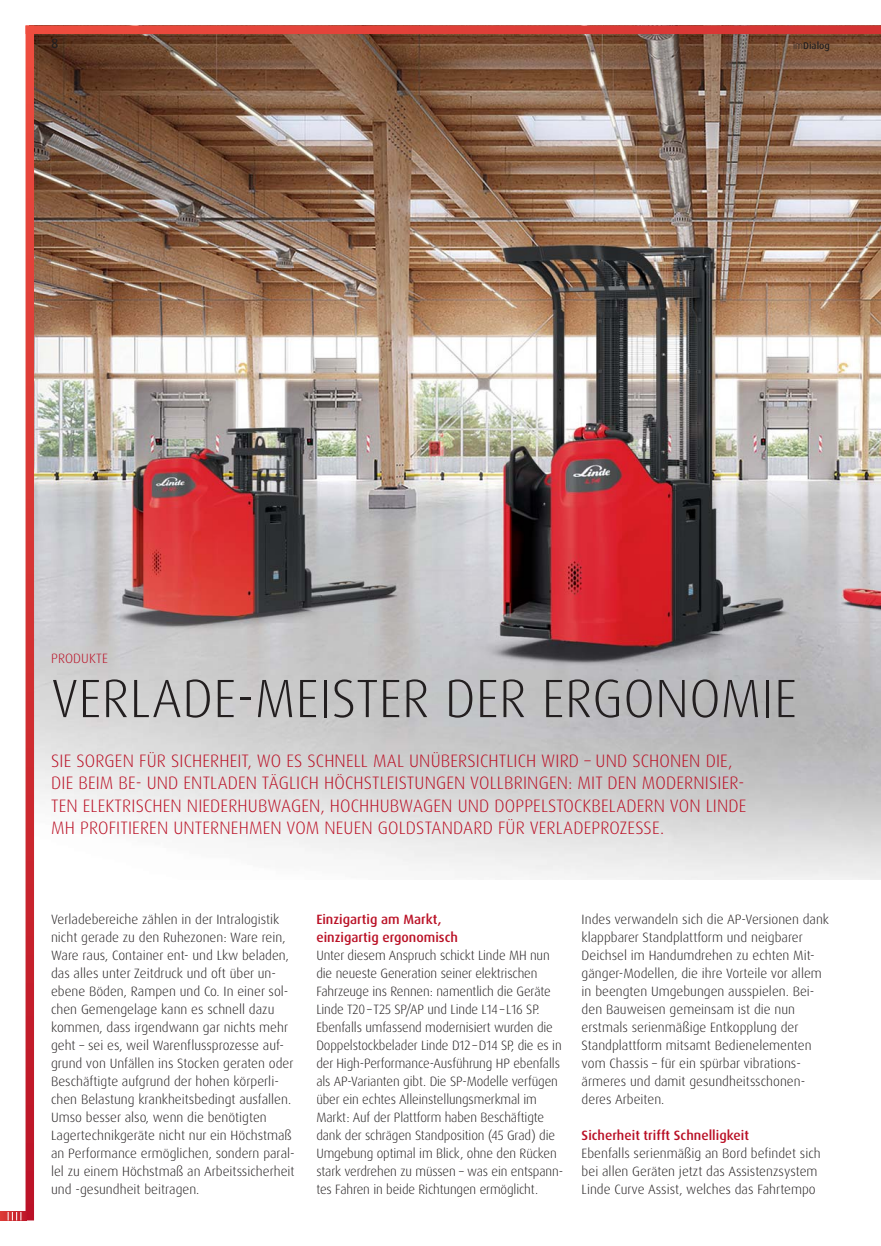
<style>
.page{position:relative;width:881px;height:1246px;background:#fff}
.page>*{position:absolute;margin:0;border:0;box-sizing:border-box;transform-origin:0 0}
.t1{font:300 54px "Dax Pro";letter-spacing:.01em;color:#231f20}
.t2{font:300 18px/22.5px "Dax Pro";letter-spacing:.01em;color:#ba1126}
.t3{font:300 13.5px/18px "Dax Pro";color:#231f20}
.t4{font:500 13.5px/18px "Dax Pro";color:#ba1126}
.t5{font:300 13.5px "Dax Pro";letter-spacing:.01em;color:#ba1126}
.t6{font:500 13.5px "Dax Pro";color:#231f20}
.t7{font:500 9.75px "Dax Pro";color:#231f20}
.s1{font-weight:300}
</style>
<div class="page">
<img style="left:34px;top:34px;width:846px;height:845px">
<svg style="left:34px;top:26px;width:846px;height:8px;background:#e03f38"></svg>
<svg style="left:26px;top:26px;width:8px;height:1194px;background:#d33032"></svg>
<svg style="left:0;top:1212px;width:27px;height:8px"></svg>
<svg style="left:8px;top:1212px;width:14px;height:8px"></svg>
<p class="t6" style="left:51px;top:38px;width:9px">8</p>
<p class="t7" style="left:792px;top:41px;width:38px"><span class="s1">im</span>Dialog</p>
<p class="t5" style="left:51px;top:652px;width:58px">PRODUKTE</p>
<h1 class="t1" style="left:51px;top:675px;width:746px">VERLADE-MEISTER DER ERGONOMIE</h1>
<p class="t2" style="left:51px;top:750px;width:696px">SIE SORGEN FÜR SICHERHEIT, WO ES SCHNELL MAL UNÜBERSICHTLICH WIRD – UND SCHONEN DIE, DIE BEIM BE- UND ENTLADEN TÄGLICH HÖCHSTLEISTUNGEN VOLLBRINGEN: MIT DEN MODERNISIER-TEN ELEKTRISCHEN NIEDERHUBWAGEN, HOCHHUBWAGEN UND DOPPELSTOCKBELADERN VON LINDE MH PROFITIEREN UNTERNEHMEN VOM NEUEN GOLDSTANDARD FÜR VERLADEPROZESSE.</p>
<p class="t3" style="left:51px;top:911px;width:245px">Verladebereiche zählen in der Intralogistik nicht gerade zu den Ruhezonen: Ware rein, Ware raus, Container ent- und Lkw beladen, das alles unter Zeitdruck und oft über un&shy;ebene Böden, Rampen und Co. In einer sol&shy;chen Gemengelage kann es schnell dazu kommen, dass irgendwann gar nichts mehr geht – sei es, weil Warenflussprozesse auf&shy;grund von Unfällen ins Stocken geraten oder Beschäftigte aufgrund der hohen körperli&shy;chen Belastung krankheitsbedingt ausfallen.<br>Umso besser also, wenn die benötigten Lagertechnikgeräte nicht nur ein Höchstmaß an Performance ermöglichen, sondern paral&shy;lel zu einem Höchstmaß an Arbeitssicherheit und -gesundheit beitragen.</p>
<p class="t4" style="left:316px;top:911px;width:143px">Einzigartig am Markt, einzigartig ergonomisch</p>
<p class="t3" style="left:316px;top:947px;width:248px">Unter diesem Anspruch schickt Linde MH nun die neueste Generation seiner elektrischen Fahrzeuge ins Rennen: namentlich die Geräte Linde T20–T25 SP/AP und Linde L14–L16 SP.<br>Ebenfalls umfassend modernisiert wurden die Doppelstockbelader Linde D12–D14 SP, die es in der High-Performance-Ausführung HP ebenfalls als AP-Varianten gibt. Die SP-Modelle verfügen über ein echtes Alleinstellungsmerkmal im Markt: Auf der Plattform haben Beschäftigte dank der schrägen Standposition (45 Grad) die Umgebung optimal im Blick, ohne den Rücken stark verdrehen zu müssen – was ein entspann&shy;tes Fahren in beide Richtungen ermöglicht.</p>
<p class="t3" style="left:581px;top:911px;width:249px">Indes verwandeln sich die AP-Versionen dank klappbarer Standplattform und neigbarer Deichsel im Handumdrehen zu echten Mit&shy;gänger-Modellen, die ihre Vorteile vor allem in beengten Umgebungen ausspielen. Bei&shy;den Bauweisen gemeinsam ist die nun erstmals serienmäßige Entkopplung der Standplattform mitsamt Bedienelementen vom Chassis – für ein spürbar vibrations - ärmeres und damit gesundheitsschonen - deres Arbeiten.</p>
<p class="t4" style="left:581px;top:1127px;width:169px">Sicherheit trifft Schnelligkeit</p>
<p class="t3" style="left:581px;top:1145px;width:240px">Ebenfalls serienmäßig an Bord befindet sich bei allen Geräten jetzt das Assistenzsystem<br>Linde Curve Assist, welches das Fahrtempo</p>
</div>
